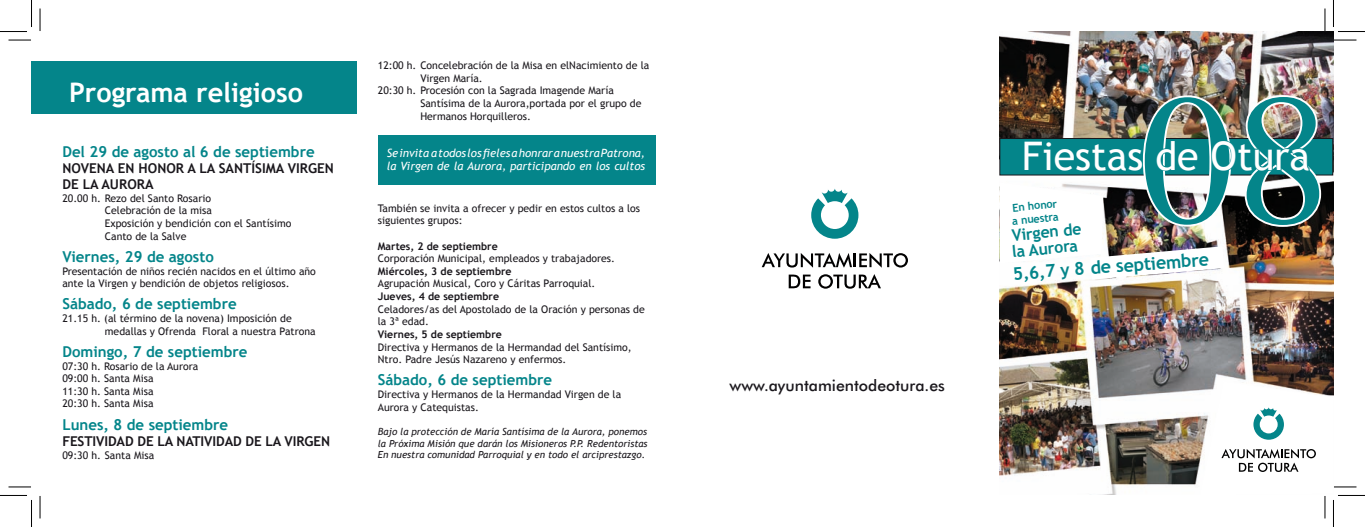
<style>
.page{position:relative;width:1365px;height:527px;background:#fff}
.page>*{position:absolute;margin:0;border:0;box-sizing:border-box;transform-origin:0 0}
.t1{font:186.9px "Times";color:#04858a}
.t2{font:39.3px "Trebuchet MS";color:#fff}
.dias{font:700 27px "Trebuchet MS";color:#fff}
.t3{font:700 17.85px "Trebuchet MS";color:#04858a}
.t4{font:700 16.05px "Trebuchet MS";color:#04858a}
.ladillo_ok{font:500 15.75px "Futura BT";color:#1a171c}
.dias-2{font:700 15px "Trebuchet MS";color:#04858a}
.Destacado{font:700 13.5px/16.2px "Trebuchet MS";color:#1a171c}
.t5{font:italic 11.4px/13.6px "Trebuchet MS";color:#fff}
.t6{font:700 10.95px "Trebuchet MS";color:#04858a}
.programa_sin_horario{font:10.5px/12.6px "Trebuchet MS";color:#1a171c}
.programa{font:10.5px/12.6px "Trebuchet MS";color:#1a171c}
.programa_sin_horario-2{font:700 10.5px "Trebuchet MS";color:#1a171c}
.programa_sin_horario-3{font:italic 9.75px/11.7px "Trebuchet MS";color:#1a171c}
.s1{font-size:17.4px}
</style>
<div class="page">
<img style="left:999px;top:32px;width:334px;height:462px">
<div style="left:999px;top:138px;width:333px;height:37px;background:#04858a"></div>
<svg style="left:788px;top:274px;width:22px;height:14px"></svg>
<svg style="left:818px;top:274px;width:62px;height:14px"></svg>
<svg style="left:761px;top:253px;width:90px;height:14px"></svg>
<hr style="left:853px;top:253px;width:3px;height:14px;background:#010000">
<svg style="left:859px;top:253px;width:48px;height:14px"></svg>
<svg style="left:811px;top:188px;width:47px;height:50px"></svg>
<div style="left:32px;top:61px;width:325px;height:53px;background:#04858a"></div>
<div style="left:378px;top:135px;width:277px;height:50px;background:#04858a"></div>
<img style="left:999px;top:93px;width:323px;height:186px">
<svg style="left:9px;top:40px;width:22px;height:1px"></svg>
<svg style="left:1333px;top:40px;width:23px;height:1px"></svg>
<svg style="left:9px;top:486px;width:22px;height:1px"></svg>
<svg style="left:40px;top:9px;width:1px;height:22px"></svg>
<svg style="left:40px;top:496px;width:1px;height:22px"></svg>
<svg style="left:1324px;top:9px;width:1px;height:22px"></svg>
<svg style="left:0;top:0;width:32px;height:32px"></svg>
<svg style="left:0;top:495px;width:32px;height:31px"></svg>
<svg style="left:1332px;top:0;width:32px;height:32px"></svg>
<svg style="left:1198px;top:380px;width:166px;height:146px"></svg>
<p class="dias" style="left:69px;top:75px;width:235px">Programa religioso</p>
<p class="dias-2" style="left:62px;top:142px;width:254px">Del 29 de agosto al 6 de septiembre</p>
<p class="Destacado" style="left:62px;top:160px;width:273px">NOVENA EN HONOR A LA SANTÍSIMA VIRGEN<br>DE LA AURORA</p>
<p class="programa" style="left:62px;top:192px;width:150px">20.00 h. Rezo del Santo Rosario</p>
<p class="programa" style="left:105px;top:204px;width:108px">Celebración de la misa</p>
<p class="programa" style="left:105px;top:217px;width:188px">Exposición y bendición con el Santísimo</p>
<p class="programa" style="left:105px;top:230px;width:83px">Canto de la Salve</p>
<p class="dias-2" style="left:62px;top:247px;width:153px">Viernes, 29 de agosto</p>
<p class="programa_sin_horario" style="left:62px;top:264px;width:255px">Presentación de niños recién nacidos en el último año ante la Virgen y bendición de objetos religiosos.</p>
<p class="dias-2" style="left:62px;top:294px;width:176px">Sábado, 6 de septiembre</p>
<p class="programa" style="left:105px;top:312px;width:212px;text-indent:-43px">21.15 h. (al término de la novena) Imposición de medallas y Ofrenda Floral a nuestra Patrona</p>
<p class="dias-2" style="left:62px;top:342px;width:187px">Domingo, 7 de septiembre</p>
<p class="programa" style="left:62px;top:359px;width:137px">07:30 h. Rosario de la Aurora</p>
<p class="programa" style="left:62px;top:372px;width:93px">09:00 h. Santa Misa</p>
<p class="programa" style="left:62px;top:385px;width:93px">11:30 h. Santa Misa</p>
<p class="programa" style="left:62px;top:397px;width:93px">20:30 h. Santa Misa</p>
<p class="dias-2" style="left:62px;top:415px;width:167px">Lunes, 8 de septiembre</p>
<p class="Destacado" style="left:62px;top:433px;width:269px">FESTIVIDAD DE LA NATIVIDAD DE LA VIRGEN</p>
<p class="programa" style="left:62px;top:448px;width:93px">09:30 h. Santa Misa</p>
<p class="programa" style="left:420px;top:59px;width:230px;text-indent:-43px">12:00 h. Concelebración de la Misa en elNacimiento de la<br>Virgen María.</p>
<p class="programa" style="left:420px;top:84px;width:222px;text-indent:-43px">20:30 h. Procesión con la Sagrada Imagende María<br>Santísima de la Aurora,portada por el grupo de<br>Hermanos Horquilleros.</p>
<p class="t5" style="left:387px;top:146px;width:260px">Se invita a todos los fieles a honrar a nuestra Patrona, la Virgen de la Aurora, participando en los cultos</p>
<p class="programa_sin_horario" style="left:378px;top:202px;width:264px">También se invita a ofrecer y pedir en estos cultos a los siguientes grupos:</p>
<p class="programa_sin_horario-2" style="left:378px;top:239px;width:121px">Martes, 2 de septiembre</p>
<p class="programa_sin_horario" style="left:378px;top:252px;width:239px">Corporación Municipal, empleados y trabajadores.</p>
<p class="programa_sin_horario-2" style="left:378px;top:264px;width:135px">Miércoles, 3 de septiembre</p>
<p class="programa_sin_horario" style="left:378px;top:277px;width:219px">Agrupación Musical, Coro y Cáritas Parroquial.</p>
<p class="programa_sin_horario-2" style="left:378px;top:290px;width:123px">Jueves, 4 de septiembre</p>
<p class="programa_sin_horario" style="left:378px;top:303px;width:268px">Celadores/as del Apostolado de la Oración y personas de la 3ª edad.</p>
<p class="programa_sin_horario-2" style="left:378px;top:327px;width:126px">Viernes, 5 de septiembre</p>
<p class="programa_sin_horario" style="left:378px;top:340px;width:255px">Directiva y Hermanos de la Hermandad del Santísimo,<br>Ntro. Padre Jesús Nazareno y enfermos.</p>
<p class="dias-2" style="left:378px;top:370px;width:176px">Sábado, 6 de septiembre</p>
<p class="programa_sin_horario" style="left:378px;top:388px;width:245px">Directiva y Hermanos de la Hermandad Virgen de la<br>Aurora y Catequistas.</p>
<p class="programa_sin_horario-3" style="left:378px;top:425px;width:271px">Bajo la protección de María Santísima de la Aurora, ponemos la Próxima Misión que darán los Misioneros P.P. Redentoristas</p>
<p class="programa_sin_horario-3" style="left:378px;top:449px;width:269px">En nuestra comunidad Parroquial y en todo el arciprestazgo.</p>
<p class="ladillo_ok" style="left:729px;top:375px;width:217px">www.ayuntamientodeotura.es</p>
<p class="t1" style="left:1142px;top:-15px;width:188px">08</p>
<p class="t2" style="left:1021px;top:133px;width:290px">Fiestas de Otura</p>
<p class="t6" style="left:1011px;top:200px;width:47px;rotate:-5deg">En honor</p>
<p class="t6" style="left:1011px;top:214px;width:48px;rotate:-5deg">a nuestra</p>
<p class="t4" style="left:1010px;top:225px;width:71px;rotate:-6deg">Virgen de</p>
<p class="t4" style="left:1010px;top:242px;width:67px;rotate:-6deg">la Aurora</p>
<p class="t3" style="left:1011px;top:262px;width:198px;rotate:-4deg"><span class="s1">5,6,7 y 8</span> de septiembre</p>
</div>
